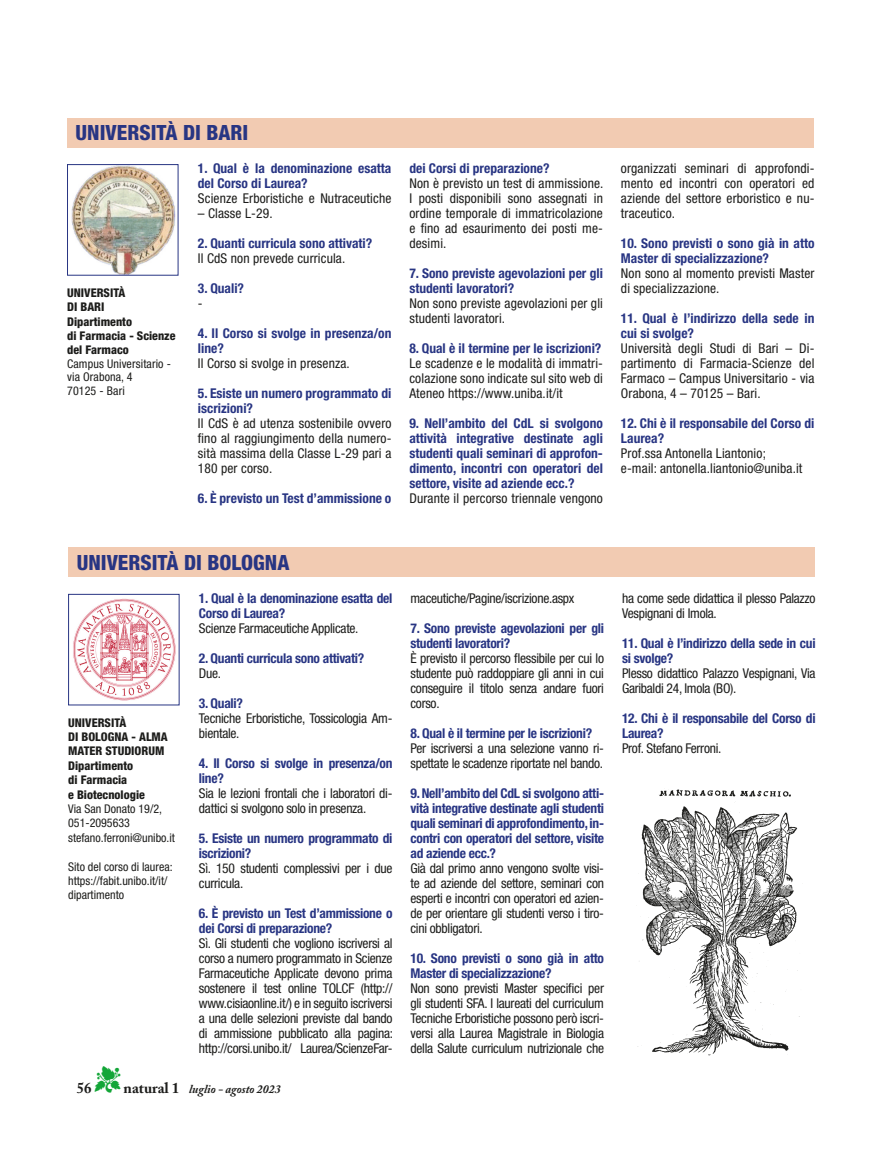
<style>
.page{position:relative;width:895px;height:1153px;background:#fff}
.page>*{position:absolute;margin:0;border:0;box-sizing:border-box;transform-origin:0 0}
.t1{font:800 condensed 21px "Helvetica Neue LT Std";color:#283583}
.t2{font:700 15px "Adobe Caslon Pro";color:#1d1d1b}
.tex{font:condensed 13.5px/15px "Helvetica Neue LT Std";letter-spacing:-.02em;color:#1d1d1b;text-align:justify}
.tit_blu{font:700 condensed 13.5px/15px "Helvetica Neue LT Std";letter-spacing:-.02em;color:#283583}
.tit_blu-2{font:700 condensed 13.5px/15px "Helvetica Neue LT Std";color:#283583}
.tex-2{font:condensed 13.5px/15px "Helvetica Neue LT Std";letter-spacing:.01em;color:#1d1d1b}
.t3{font:condensed 12px/14.4px "Helvetica Neue LT Std";color:#1d1d1b}
.t4{font:800 condensed 12px/14.4px "Helvetica Neue LT Std";color:#1d1d1b}
.t5{font:italic 700 12px "Adobe Caslon Pro";color:#1d1d1b}
.s1{color:#13a638}
.s2{font-style:normal;font-size:15px}
</style>
<div class="page">
<img style="left:71px;top:166px;width:105px;height:107px">
<div style="left:67px;top:164px;width:111px;height:111px;border:1px solid #283583"></div>
<div style="left:67px;top:118px;width:746px;height:29px;background:#f2cbb2"></div>
<img style="left:73px;top:598px;width:103px;height:103px">
<div style="left:68px;top:594px;width:111px;height:111px;border:1px solid #283583"></div>
<div style="left:68px;top:547px;width:746px;height:30px;background:#f2cbb2"></div>
<img style="left:637px;top:789px;width:163px;height:267px">
<p class="t1" style="left:76px;top:119px;width:174px">UNIVERSITÀ DI BARI</p>
<p class="t4" style="left:67px;top:285px;width:60px">UNIVERSITÀ</p>
<p class="t4" style="left:67px;top:299px;width:39px">DI BARI</p>
<p class="t4" style="left:67px;top:314px;width:66px">Dipartimento</p>
<p class="t4" style="left:67px;top:328px;width:110px">di Farmacia - Scienze del Farmaco</p>
<p class="t3" style="left:67px;top:357px;width:105px;line-height:13.5px">Campus Universitario - via Orabona, 4</p>
<p class="t3" style="left:67px;top:383px;width:59px">70125 - Bari</p>
<p class="tit_blu-2" style="left:198px;top:160px;width:195px">1. Qual è la denominazione esatta del Corso di Laurea?</p>
<p class="tex-2" style="left:198px;top:191px;width:195px">Scienze Erboristiche e Nutraceutiche</p>
<p class="tex-2" style="left:198px;top:206px;width:76px">– Classe L-29.</p>
<p class="tit_blu-2" style="left:198px;top:235px;width:176px">2. Quanti curricula sono attivati?</p>
<p class="tex-2" style="left:198px;top:251px;width:149px">Il CdS non prevede curricula.</p>
<p class="tit_blu" style="left:198px;top:280px;width:48px">3. Quali?</p>
<p class="tex" style="left:198px;top:296px;width:6px">-</p>
<p class="tit_blu-2" style="left:198px;top:325px;width:195px">4. Il Corso si svolge in presenza/on line?</p>
<p class="tex-2" style="left:198px;top:356px;width:153px">Il Corso si svolge in presenza.</p>
<p class="tit_blu-2" style="left:198px;top:385px;width:195px">5. Esiste un numero programmato di iscrizioni?</p>
<p class="tex" style="left:198px;top:416px;width:195px">Il CdS è ad utenza sostenibile ovvero fino al raggiungimento della numero&shy;sità massima della Classe L-29 pari a 180 per corso.</p>
<p class="tit_blu-2" style="left:198px;top:490px;width:195px">6. È previsto un Test d’ammissione o</p>
<p class="tit_blu-2" style="left:409px;top:160px;width:142px">dei Corsi di preparazione?</p>
<p class="tex" style="left:409px;top:176px;width:196px">Non è previsto un test di ammissione.<br>I posti disponibili sono assegnati in ordine temporale di immatricolazione e fino ad esaurimento dei posti me&shy;desimi.</p>
<p class="tit_blu-2" style="left:409px;top:265px;width:195px">7. Sono previste agevolazioni per gli studenti lavoratori?</p>
<p class="tex-2" style="left:409px;top:296px;width:195px">Non sono previste agevolazioni per gli studenti lavoratori.</p>
<p class="tit_blu-2" style="left:409px;top:340px;width:193px">8. Qual è il termine per le iscrizioni?</p>
<p class="tex" style="left:409px;top:356px;width:195px">Le scadenze e le modalità di immatri&shy;colazione sono indicate sul sito web di Ateneo https://www.uniba.it/it</p>
<p class="tit_blu" style="left:409px;top:415px;width:195px;text-align:justify">9. Nell’ambito del CdL si svolgono attività integrative destinate agli studenti quali seminari di approfon&shy;dimento, incontri con operatori del settore, visite ad aziende ecc.?</p>
<p class="tex-2" style="left:409px;top:491px;width:195px">Durante il percorso triennale vengono</p>
<p class="tex" style="left:621px;top:161px;width:195px">organizzati seminari di approfondi&shy;mento ed incontri con operatori ed aziende del settore erboristico e nu&shy;traceutico.</p>
<p class="tit_blu-2" style="left:621px;top:235px;width:195px">10. Sono previsti o sono già in atto<br>Master di specializzazione?</p>
<p class="tex-2" style="left:621px;top:266px;width:195px">Non sono al momento previsti Master di specializzazione.</p>
<p class="tit_blu-2" style="left:621px;top:310px;width:195px">11. Qual è l’indirizzo della sede in cui si svolge?</p>
<p class="tex" style="left:621px;top:341px;width:195px">Università degli Studi di Bari – Di&shy;partimento di Farmacia-Scienze del Farmaco – Campus Universitario - via Orabona, 4 – 70125 – Bari.</p>
<p class="tit_blu-2" style="left:621px;top:415px;width:195px">12. Chi è il responsabile del Corso di<br>Laurea?</p>
<p class="tex-2" style="left:621px;top:446px;width:146px">Prof.ssa Antonella Liantonio;</p>
<p class="tex-2" style="left:621px;top:461px;width:183px">e-mail: antonella.liantonio@uniba.it</p>
<p class="t1" style="left:77px;top:549px;width:214px">UNIVERSITÀ DI BOLOGNA</p>
<p class="t4" style="left:68px;top:714px;width:60px">UNIVERSITÀ</p>
<p class="t4" style="left:68px;top:729px;width:101px">DI BOLOGNA - ALMA<br>MATER STUDIORUM</p>
<p class="t4" style="left:68px;top:758px;width:66px">Dipartimento</p>
<p class="t4" style="left:68px;top:772px;width:61px">di Farmacia</p>
<p class="t4" style="left:68px;top:786px;width:78px">e Biotecnologie</p>
<p class="t3" style="left:68px;top:801px;width:95px">Via San Donato 19/2,<br>051-2095633</p>
<p class="t3" style="left:68px;top:830px;width:108px">stefano.ferroni@unibo.it</p>
<p class="t3" style="left:68px;top:859px;width:106px">Sito del corso di laurea: https://fabit.unibo.it/it/ dipartimento</p>
<p class="tit_blu" style="left:199px;top:590px;width:195px">1. Qual è la denominazione esatta del<br>Corso di Laurea?</p>
<p class="tex" style="left:199px;top:620px;width:161px">Scienze Farmaceutiche Applicate.</p>
<p class="tit_blu" style="left:199px;top:650px;width:167px">2. Quanti curricula sono attivati?</p>
<p class="tex" style="left:199px;top:665px;width:24px">Due.</p>
<p class="tit_blu" style="left:199px;top:695px;width:46px">3. Quali?</p>
<p class="tex" style="left:199px;top:710px;width:195px">Tecniche Erboristiche, Tossicologia Am&shy;bientale.</p>
<p class="tit_blu" style="left:199px;top:755px;width:195px">4. Il Corso si svolge in presenza/on line?</p>
<p class="tex" style="left:199px;top:785px;width:195px">Sia le lezioni frontali che i laboratori di&shy;dattici si svolgono solo in presenza.</p>
<p class="tit_blu" style="left:199px;top:830px;width:195px">5. Esiste un numero programmato di iscrizioni?</p>
<p class="tex" style="left:199px;top:860px;width:195px">Sì. 150 studenti complessivi per i due curricula.</p>
<p class="tit_blu" style="left:199px;top:905px;width:195px">6. È previsto un Test d’ammissione o dei Corsi di preparazione?</p>
<p class="tex" style="left:199px;top:935px;width:195px">Sì. Gli studenti che vogliono iscriversi al corso a numero programmato in Scienze Farmaceutiche Applicate devono prima sostenere il test online TOLCF (http:// www.cisiaonline.it/) e in seguito iscriversi a una delle selezioni previste dal bando di ammissione pubblicato alla pagina: http://corsi.unibo.it/ Laurea/ScienzeFar-</p>
<p class="t5" style="left:95px;top:1081px;width:188px"><span class="s1">▼</span> <span class="s2">natural 1</span> luglio - agosto 2023</p>
<p class="t2" style="left:77px;top:1079px;width:16px">56</p>
<p class="tex" style="left:410px;top:590px;width:165px">maceutiche/Pagine/iscrizione.aspx</p>
<p class="tit_blu" style="left:410px;top:620px;width:195px">7. Sono previste agevolazioni per gli studenti lavoratori?</p>
<p class="tex" style="left:410px;top:650px;width:195px">È previsto il percorso flessibile per cui lo studente può raddoppiare gli anni in cui conseguire il titolo senza andare fuori corso.</p>
<p class="tit_blu" style="left:410px;top:725px;width:183px">8. Qual è il termine per le iscrizioni?</p>
<p class="tex" style="left:410px;top:740px;width:195px">Per iscriversi a una selezione vanno ri&shy;spettate le scadenze riportate nel bando.</p>
<p class="tit_blu" style="left:410px;top:785px;width:195px;text-align:justify">9. Nell’ambito del CdL si svolgono atti&shy;vità integrative destinate agli studenti quali seminari di approfondimento, in&shy;contri con operatori del settore, visite ad aziende ecc.?</p>
<p class="tex" style="left:410px;top:860px;width:195px">Già dal primo anno vengono svolte visi&shy;te ad aziende del settore, seminari con esperti e incontri con operatori ed azien&shy;de per orientare gli studenti verso i tiro&shy;cini obbligatori.</p>
<p class="tit_blu" style="left:410px;top:950px;width:195px">10. Sono previsti o sono già in atto<br>Master di specializzazione?</p>
<p class="tex" style="left:410px;top:980px;width:195px">Non sono previsti Master specifici per gli studenti SFA. I laureati del curriculum Tecniche Erboristiche possono però iscri&shy;versi alla Laurea Magistrale in Biologia della Salute curriculum nutrizionale che</p>
<p class="tex" style="left:622px;top:590px;width:195px">ha come sede didattica il plesso Palazzo<br>Vespignani di Imola.</p>
<p class="tit_blu" style="left:622px;top:635px;width:195px">11. Qual è l’indirizzo della sede in cui si svolge?</p>
<p class="tex" style="left:622px;top:665px;width:195px">Plesso didattico Palazzo Vespignani, Via<br>Garibaldi 24, Imola (BO).</p>
<p class="tit_blu" style="left:622px;top:710px;width:195px">12. Chi è il responsabile del Corso di<br>Laurea?</p>
<p class="tex" style="left:622px;top:740px;width:101px">Prof. Stefano Ferroni.</p>
</div>
